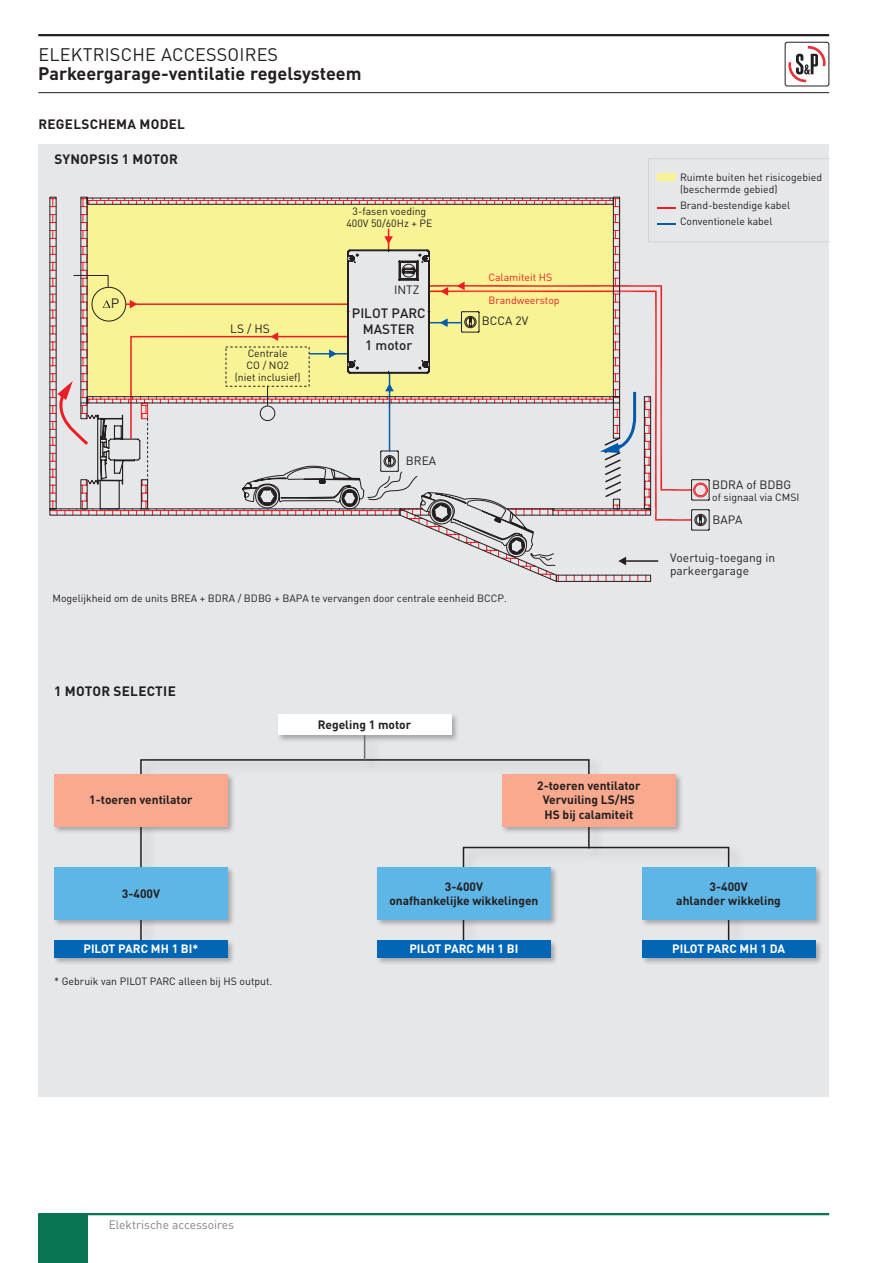
<style>
.page{position:relative;width:893px;height:1263px;background:#fff}
.page>*{position:absolute;margin:0;border:0;box-sizing:border-box;transform-origin:0 0}
.t1{font:700 18px "DIN Pro";color:#231f20}
.t2{font:18px "DIN Pro";letter-spacing:.01em;color:#231f20}
.t3{font:700 13.5px "DIN Pro";letter-spacing:.02em;color:#231f20}
.t4{font:500 13.5px/16.2px "DIN Pro";color:#231f20;text-align:center}
.t5{font:13.5px "DIN Pro";color:#231f20}
.t6{font:700 12px/14.4px "DIN Pro";color:#231f20;text-align:center}
.t7{font:12px/13.5px "DIN Pro";color:#231f20}
.t8{font:700 12px "DIN Pro";color:#fff}
.t9{font:12px "DIN Pro";color:#808285}
.t10{font:10.5px/12px "DIN Pro";color:#231f20;text-align:center}
.t11{font:10.5px "DIN Pro";color:#231f20}
.t12{font:10.5px "DIN Pro";letter-spacing:-.005em;color:#ee1d23}
</style>
<div class="page">
<hr style="left:38px;top:34px;width:791px;height:2px;background:#231f20">
<hr style="left:38px;top:92px;width:791px;height:1px;background:#231f20">
<svg style="left:788px;top:46px;width:38px;height:37px"></svg>
<div style="left:785px;top:42px;width:44px;height:44px;border:1px solid #231f20;border-radius:2px"></div>
<div style="left:38px;top:1214px;width:49px;height:49px;background:#087454"></div>
<hr style="left:38px;top:1213px;width:791px;height:2px;background:#087454">
<div style="left:38px;top:145px;width:791px;height:952px;background:#e6e7e9"></div>
<svg style="left:49px;top:197px;width:572px;height:319px;background:#e8de98"></svg>
<svg style="left:56px;top:261px;width:653px;height:321px"></svg>
<svg style="left:648px;top:158px;width:181px;height:84px"></svg>
<svg style="left:140px;top:759px;width:450px;height:180px"></svg>
<div style="left:459px;top:843px;width:286px;height:120px;background:#e6e7e9"></div>
<svg style="left:462px;top:846px;width:268px;height:93px"></svg>
<div style="left:276px;top:713px;width:183px;height:30px;background:#231f20;opacity:.33"></div>
<div style="left:278px;top:714px;width:173px;height:21px;background:#fff"></div>
<div style="left:53px;top:939px;width:182px;height:26px;background:#231f20;opacity:.33"></div>
<div style="left:54px;top:940px;width:174px;height:17px;background:#0166b3"></div>
<div style="left:375px;top:939px;width:183px;height:26px;background:#231f20;opacity:.33"></div>
<div style="left:377px;top:940px;width:174px;height:17px;background:#0166b3"></div>
<div style="left:640px;top:939px;width:183px;height:26px;background:#231f20;opacity:.33"></div>
<div style="left:642px;top:940px;width:173px;height:17px;background:#0166b3"></div>
<div style="left:53px;top:772px;width:182px;height:62px;background:#231f20;opacity:.33"></div>
<div style="left:54px;top:774px;width:174px;height:52px;background:#f8a98e"></div>
<div style="left:53px;top:866px;width:182px;height:61px;background:#231f20;opacity:.33"></div>
<div style="left:54px;top:867px;width:174px;height:53px;background:#5eb6e6"></div>
<div style="left:375px;top:866px;width:183px;height:61px;background:#231f20;opacity:.33"></div>
<div style="left:377px;top:867px;width:174px;height:53px;background:#5eb6e6"></div>
<div style="left:640px;top:866px;width:183px;height:61px;background:#231f20;opacity:.33"></div>
<div style="left:642px;top:867px;width:173px;height:53px;background:#5eb6e6"></div>
<div style="left:500px;top:772px;width:183px;height:62px;background:#231f20;opacity:.33"></div>
<div style="left:502px;top:774px;width:174px;height:52px;background:#f8a98e"></div>
<div style="left:361px;top:732px;width:20px;height:42px;background:#231f20;opacity:.33"></div>
<svg style="left:364px;top:735px;width:1px;height:25px"></svg>
<h1 class="t2" style="left:38px;top:42px;width:241px">ELEKTRISCHE ACCESSOIRES</h1>
<h1 class="t1" style="left:38px;top:59px;width:325px">Parkeergarage-ventilatie regelsysteem</h1>
<p class="t3" style="left:38px;top:113px;width:148px">REGELSCHEMA MODEL</p>
<p class="t3" style="left:54px;top:148px;width:125px">SYNOPSIS 1 MOTOR</p>
<p class="t5" style="left:111px;top:294px;width:10px">P</p>
<p class="t7" style="left:230px;top:321px;width:41px">LS / HS</p>
<p class="t10" style="left:235px;top:347px;width:67px">Centrale<br>CO / NO2<br>(niet inclusief)</p>
<p class="t10" style="left:346px;top:205px;width:88px">3-fasen voeding<br>400V 50/60Hz + PE</p>
<p class="t7" style="left:394px;top:282px;width:27px">INTZ</p>
<p class="t4" style="left:352px;top:304px;width:75px">PILOT PARC<br>MASTER<br>1 motor</p>
<p class="t7" style="left:406px;top:453px;width:32px">BREA</p>
<p class="t12" style="left:488px;top:270px;width:65px">Calamiteit HS</p>
<p class="t7" style="left:482px;top:314px;width:48px">BCCA 2V</p>
<p class="t12" style="left:488px;top:293px;width:73px">Brandweerstop</p>
<p class="t10" style="left:53px;top:592px;width:456px">Mogelijkheid om de units BREA + BDRA / BDBG + BAPA te vervangen door centrale eenheid BCCP.</p>
<p class="t10" style="left:680px;top:170px;width:144px;text-align:left">Ruimte buiten het risicogebied (beschermde gebied)</p>
<p class="t10" style="left:680px;top:196px;width:112px;line-height:16.2px;text-align:left">Brand-bestendige kabel<br>Conventionele kabel</p>
<p class="t7" style="left:712px;top:477px;width:81px">BDRA of BDBG</p>
<p class="t10" style="left:712px;top:491px;width:89px">of signaal via CMSI</p>
<p class="t7" style="left:712px;top:512px;width:32px">BAPA</p>
<p class="t7" style="left:670px;top:550px;width:107px">Voertuig-toegang in parkeergarage</p>
<p class="t3" style="left:54px;top:679px;width:123px">1 MOTOR SELECTIE</p>
<p class="t6" style="left:89px;top:791px;width:105px">1-toeren ventilator</p>
<p class="t6" style="left:318px;top:716px;width:95px">Regeling 1 motor</p>
<p class="t6" style="left:537px;top:777px;width:105px">2-toeren ventilator<br>Vervuiling LS/HS<br>HS bij calamiteit</p>
<p class="t6" style="left:122px;top:885px;width:40px">3-400V</p>
<p class="t6" style="left:389px;top:878px;width:151px">3-400V<br>onafhankelijke wikkelingen</p>
<p class="t6" style="left:676px;top:878px;width:106px">3-400V<br>ahlander wikkeling</p>
<p class="t8" style="left:83px;top:939px;width:116px">PILOT PARC MH 1 BI*</p>
<p class="t8" style="left:409px;top:939px;width:111px">PILOT PARC MH 1 BI</p>
<p class="t8" style="left:672px;top:939px;width:114px">PILOT PARC MH 1 DA</p>
<p class="t11" style="left:54px;top:972px;width:220px">* Gebruik van PILOT PARC alleen bij HS output.</p>
<p class="t9" style="left:109px;top:1216px;width:127px">Elektrische accessoires</p>
</div>
